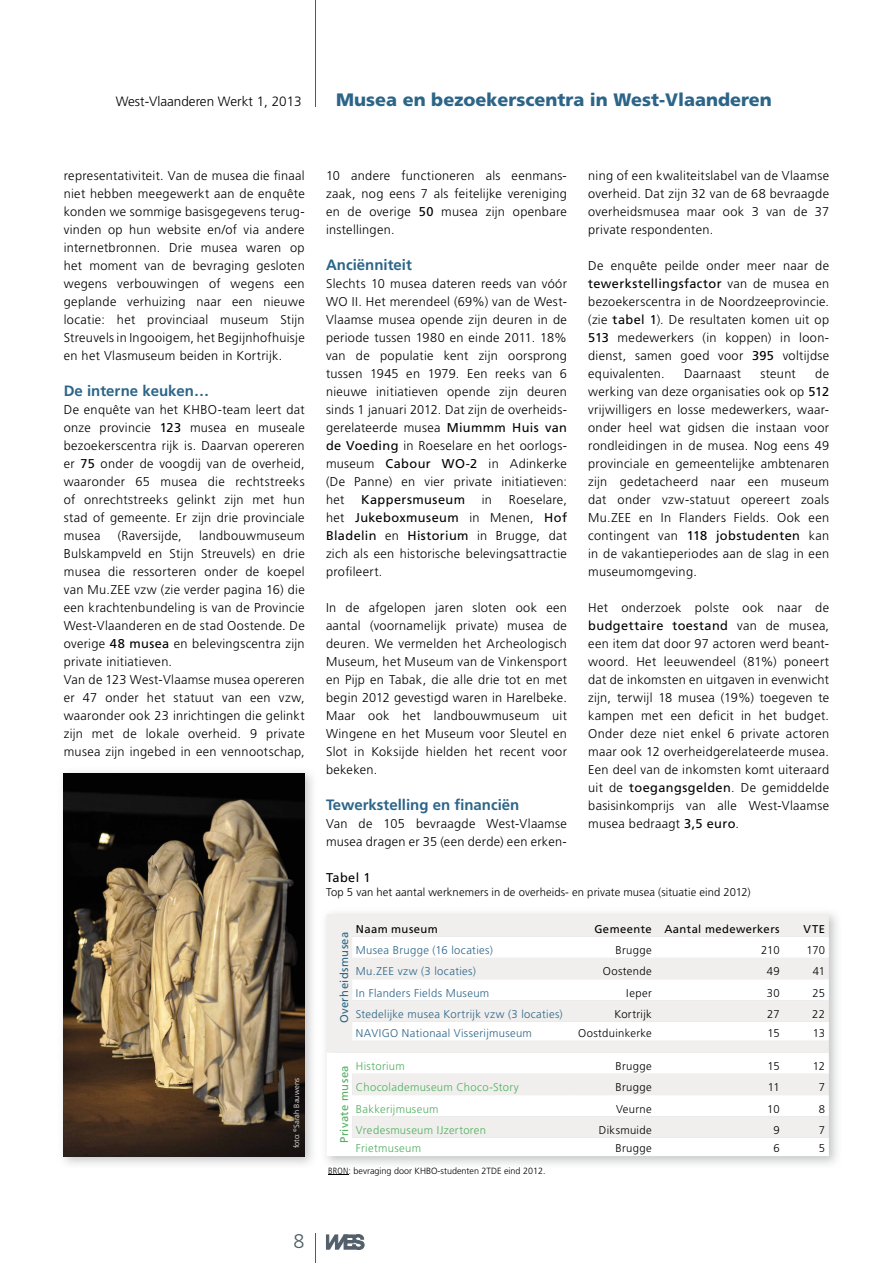
<style>
.page{position:relative;width:893px;height:1263px;background:#fff}
.page>*{position:absolute;margin:0;border:0;box-sizing:border-box;transform-origin:0 0}
.t1{font:300 19.8px "Frutiger LT Std";color:#4d5d62}
.t2{font:900 18px "Frutiger LT Std";color:#2c6588}
.t3{font:700 15px "Frutiger LT Std";color:#2c6588}
.t4{font:300 13.5px "Frutiger LT Std";color:#000}
.t5{font:300 12.75px/18px "Frutiger LT Std";letter-spacing:.025em;color:#000;text-align:justify}
.t6{font:12.75px "Frutiger LT Std";letter-spacing:.035em;color:#000}
.t7{font:300 11.25px "Frutiger LT Std";letter-spacing:.015em;color:#000}
.t8{font:300 11.25px "Frutiger LT Std";letter-spacing:.03em;color:#2c6588}
.t9{font:300 11.25px "Frutiger LT Std";letter-spacing:.03em;color:#51ae60}
.t10{font:11.25px "Frutiger LT Std";letter-spacing:.04em;color:#000}
.t11{font:11.25px "Frutiger LT Std";letter-spacing:.035em;color:#2c6588}
.t12{font:11.25px "Frutiger LT Std";letter-spacing:.035em;color:#51ae60}
.t13{font:300 11.25px "Frutiger LT Std";letter-spacing:.035em;color:#000}
.t14{font:300 9px "Frutiger LT Std";color:#000}
.t15{font:300 7.5px "Frutiger LT Std";letter-spacing:.015em;color:#fff}
.s1{font-weight:400}
.s2{font-stretch:condensed}
</style>
<div class="page">
<svg style="left:326px;top:1234px;width:38px;height:15px"></svg>
<hr style="left:315px;top:1233px;width:1px;height:30px;background:#4d5d62">
<hr style="left:315px;top:0;width:1px;height:106px;background:#2c6588">
<div style="left:327px;top:914px;width:502px;height:22px;background:#f0efed"></div>
<svg style="left:327px;top:936px;width:502px;height:220px"></svg>
<img style="left:62px;top:771px;width:250px;height:393px">
<img style="left:64px;top:773px;width:241px;height:384px">
<p class="t4" style="left:116px;top:94px;width:188px">West-Vlaanderen Werkt 1, 2013</p>
<h2 class="t2" style="left:336px;top:89px;width:437px">Musea en bezoekerscentra in West-Vlaanderen</h2>
<p class="t5" style="left:64px;top:167px;width:242px">representativiteit. Van de musea die finaal niet hebben meegewerkt aan de enquête konden we sommige basisgegevens terug&shy;vinden op hun website en/of via andere internetbronnen. Drie musea waren op het moment van de bevraging gesloten wegens verbouwingen of wegens een geplande verhuizing naar een nieuwe locatie: het provinciaal museum Stijn Streuvels in Ingooigem, het Begijnhofhuisje en het Vlasmuseum beiden in Kortrijk.</p>
<p class="t3" style="left:64px;top:382px;width:147px">De interne keuken…</p>
<p class="t5" style="left:64px;top:401px;width:242px">De enquête van het KHBO-team leert dat onze provincie <span class="s1">123</span> musea en museale bezoekerscentra rijk is. Daarvan opereren er <span class="s1">75</span> onder de voogdij van de overheid, waaronder 65 musea die rechtstreeks of onrechtstreeks gelinkt zijn met hun stad of gemeente. Er zijn drie provinciale musea</p>
<p class="t5" style="left:118px;top:527px;width:66px">(Raversijde,</p>
<p class="t5" style="left:64px;top:527px;width:242px;text-align:left;text-indent:135px">landbouwmuseum Bulskampveld en Stijn Streuvels) en drie musea die ressorteren onder de koepel van Mu.ZEE vzw (zie verder pagina 16) die een krachtenbundeling is van de Provincie West-Vlaanderen en de stad Oostende. De overige <span class="s1">48 musea</span> en belevingscentra zijn private initiatieven.<br>Van de 123 West-Vlaamse musea opereren er 47 onder het statuut van een vzw, waaronder ook 23 inrichtingen die gelinkt zijn met de lokale overheid. 9 private musea zijn ingebed in een vennootschap,</p>
<p class="t15" style="left:292px;top:1148px;width:71px;rotate:-90deg">foto: <sup>©</sup>Sarah Bauwens</p>
<p class="t5" style="left:326px;top:167px;width:242px">10 andere functioneren als eenmans&shy;zaak, nog eens 7 als feitelijke vereniging en de overige <span class="s1">50</span> musea zijn openbare instellingen.</p>
<p class="t3" style="left:326px;top:256px;width:87px">Anciënniteit</p>
<p class="t5" style="left:326px;top:275px;width:242px">Slechts 10 musea dateren reeds van vóór WO II. Het merendeel (69%) van de West-Vlaamse musea opende zijn deuren in de periode tussen 1980 en einde 2011. 18% van de populatie kent zijn oorsprong tussen 1945 en 1979. Een reeks van 6 nieuwe initiatieven opende zijn deuren sinds 1 januari 2012. Dat zijn de overheids&shy;gerelateerde musea <span class="s1">Miummm Huis van de Voeding</span> in Roeselare en het oorlogs&shy;museum <span class="s1">Cabour WO-2</span> in Adinkerke (De Panne) en vier private initiatieven: het</p>
<p class="t5" style="left:326px;top:491px;width:242px;text-indent:183px">Roeselare, het <span class="s1">Jukeboxmuseum</span> in Menen, <span class="s1">Hof Bladelin</span> en <span class="s1">Historium</span> in Brugge, dat zich als een historische belevingsattractie profileert.</p>
<p class="t5" style="left:326px;top:599px;width:242px">In de afgelopen jaren sloten ook een aantal (voornamelijk private) musea de deuren. We vermelden het Archeologisch Museum, het Museum van de Vinkensport en Pijp en Tabak, die alle drie tot en met begin 2012 gevestigd waren in Harelbeke.<br>Maar ook het landbouwmuseum uit Wingene en het Museum voor Sleutel en Slot in Koksijde hielden het recent voor bekeken.</p>
<p class="t3" style="left:326px;top:796px;width:195px">Tewerkstelling en financiën</p>
<p class="t5" style="left:326px;top:815px;width:242px">Van de 105 bevraagde West-Vlaamse musea dragen er 35 (een derde) een erken-</p>
<p class="t6" style="left:361px;top:492px;width:105px">Kappersmuseum</p>
<p class="t5" style="left:482px;top:491px;width:12px">in</p>
<p class="t5" style="left:588px;top:167px;width:242px">ning of een kwaliteitslabel van de Vlaamse overheid. Dat zijn 32 van de 68 bevraagde overheidsmusea maar ook 3 van de 37 private respondenten.</p>
<p class="t5" style="left:588px;top:257px;width:242px">De enquête peilde onder meer naar de <span class="s1">tewerkstellingsfactor</span> van de musea en bezoekerscentra in de Noordzeeprovincie. (zie <span class="s1">tabel 1</span>). De resultaten komen uit op <span class="s1">513</span> medewerkers (in koppen) in loon&shy;dienst, samen goed voor <span class="s1">395</span> voltijdse equivalenten.</p>
<p class="t5" style="left:588px;top:365px;width:242px;text-indent:227px">de werking van deze organisaties ook op <span class="s1">512 </span>vrijwilligers en losse medewerkers, waar&shy;onder heel wat gidsen die instaan voor rondleidingen in de musea. Nog eens 49 provinciale en gemeentelijke ambtenaren zijn gedetacheerd naar een museum dat onder vzw-statuut opereert zoals Mu.ZEE en In Flanders Fields. Ook een contingent van <span class="s1">118 jobstudenten</span> kan in de vakantieperiodes aan de slag in een museumomgeving.</p>
<p class="t5" style="left:588px;top:599px;width:242px">Het onderzoek polste ook naar de <span class="s1">budgettaire toestand</span> van de musea, een item dat door 97 actoren werd beant&shy;woord. Het leeuwendeel (81%) poneert dat de inkomsten en uitgaven in evenwicht zijn, terwijl 18 musea (19%) toegeven te kampen met een deficit in het budget.<br>Onder deze niet enkel 6 private actoren maar ook 12 overheidgerelateerde musea.<br>Een deel van de inkomsten komt uiteraard uit de <span class="s1">toegangsgelden</span>. De gemiddelde basisinkomprijs van alle West-Vlaamse musea bedraagt <span class="s1">3,5 euro</span>.</p>
<p class="t5" style="left:684px;top:365px;width:58px">Daarnaast</p>
<p class="t5" style="left:760px;top:365px;width:37px">steunt</p>
<p class="t6" style="left:326px;top:870px;width:46px">Tabel 1</p>
<p class="t7" style="left:326px;top:885px;width:426px">Top 5 van het aantal werknemers in de overheids- en private musea (situatie eind 2012)</p>
<p class="t11" style="left:338px;top:1023px;width:93px;rotate:-90deg">Overheidsmusea</p>
<p class="t10" style="left:356px;top:922px;width:83px">Naam museum</p>
<p class="t10" style="left:594px;top:922px;width:187px">Gemeente Aantal medewerkers</p>
<p class="t10" style="left:804px;top:922px;width:23px">VTE</p>
<p class="t8" style="left:356px;top:944px;width:138px">Musea Brugge (16 locaties)</p>
<p class="t7" style="left:616px;top:944px;width:38px">Brugge</p>
<p class="t7" style="left:761px;top:944px;width:20px">210</p>
<p class="t7" style="left:807px;top:944px;width:20px">170</p>
<p class="t8" style="left:356px;top:965px;width:121px">Mu.ZEE vzw (3 locaties)</p>
<p class="t13" style="left:603px;top:965px;width:50px">Oostende</p>
<p class="t7" style="left:767px;top:965px;width:14px">49</p>
<p class="t7" style="left:813px;top:965px;width:14px">41</p>
<p class="t8" style="left:356px;top:986px;width:135px">In Flanders Fields Museum</p>
<p class="t7" style="left:626px;top:986px;width:27px">Ieper</p>
<p class="t7" style="left:767px;top:986px;width:14px">30</p>
<p class="t7" style="left:812px;top:986px;width:14px">25</p>
<p class="t8" style="left:356px;top:1008px;width:208px">Stedelijke musea Kortrijk vzw (3 locaties)</p>
<p class="t7" style="left:614px;top:1008px;width:39px">Kortrijk</p>
<p class="t7" style="left:767px;top:1008px;width:14px">27</p>
<p class="t7" style="left:812px;top:1008px;width:14px">22</p>
<p class="t8" style="left:356px;top:1027px;width:178px">NAVIGO Nationaal Visserijmuseum</p>
<p class="t7" style="left:578px;top:1027px;width:75px">Oostduinkerke</p>
<p class="t7" style="left:767px;top:1027px;width:14px">15</p>
<p class="t7" style="left:813px;top:1027px;width:14px">13</p>
<p class="t9" style="left:356px;top:1060px;width:50px">Historium</p>
<p class="t7" style="left:616px;top:1060px;width:38px">Brugge</p>
<p class="t7" style="left:767px;top:1060px;width:14px">15</p>
<p class="t7" style="left:813px;top:1060px;width:14px">12</p>
<p class="t9" style="left:356px;top:1081px;width:165px">Chocolademuseum Choco-Story</p>
<p class="t7" style="left:616px;top:1081px;width:38px">Brugge</p>
<p class="t7" style="left:768px;top:1081px;width:13px">11</p>
<p class="t7" style="left:819px;top:1081px;width:8px">7</p>
<p class="t9" style="left:356px;top:1102px;width:84px">Bakkerijmuseum</p>
<p class="t7" style="left:616px;top:1102px;width:37px">Veurne</p>
<p class="t7" style="left:767px;top:1102px;width:14px">10</p>
<p class="t7" style="left:819px;top:1102px;width:8px">8</p>
<p class="t9" style="left:356px;top:1123px;width:132px">Vredesmuseum IJzertoren</p>
<p class="t7" style="left:599px;top:1123px;width:54px">Diksmuide</p>
<p class="t7" style="left:773px;top:1123px;width:8px">9</p>
<p class="t7" style="left:819px;top:1123px;width:8px">7</p>
<p class="t9" style="left:356px;top:1142px;width:67px">Frietmuseum</p>
<p class="t7" style="left:616px;top:1142px;width:38px">Brugge</p>
<p class="t7" style="left:773px;top:1142px;width:8px">6</p>
<p class="t7" style="left:819px;top:1142px;width:8px">5</p>
<p class="t14" style="left:328px;top:1166px;width:219px"><span class="s2">BRON</span>: bevraging door KHBO-studenten 2TDE eind 2012.</p>
<p class="t12" style="left:338px;top:1143px;width:79px;rotate:-90deg">Private musea</p>
<h1 class="t1" style="left:293px;top:1230px;width:13px">8</h1>
</div>
